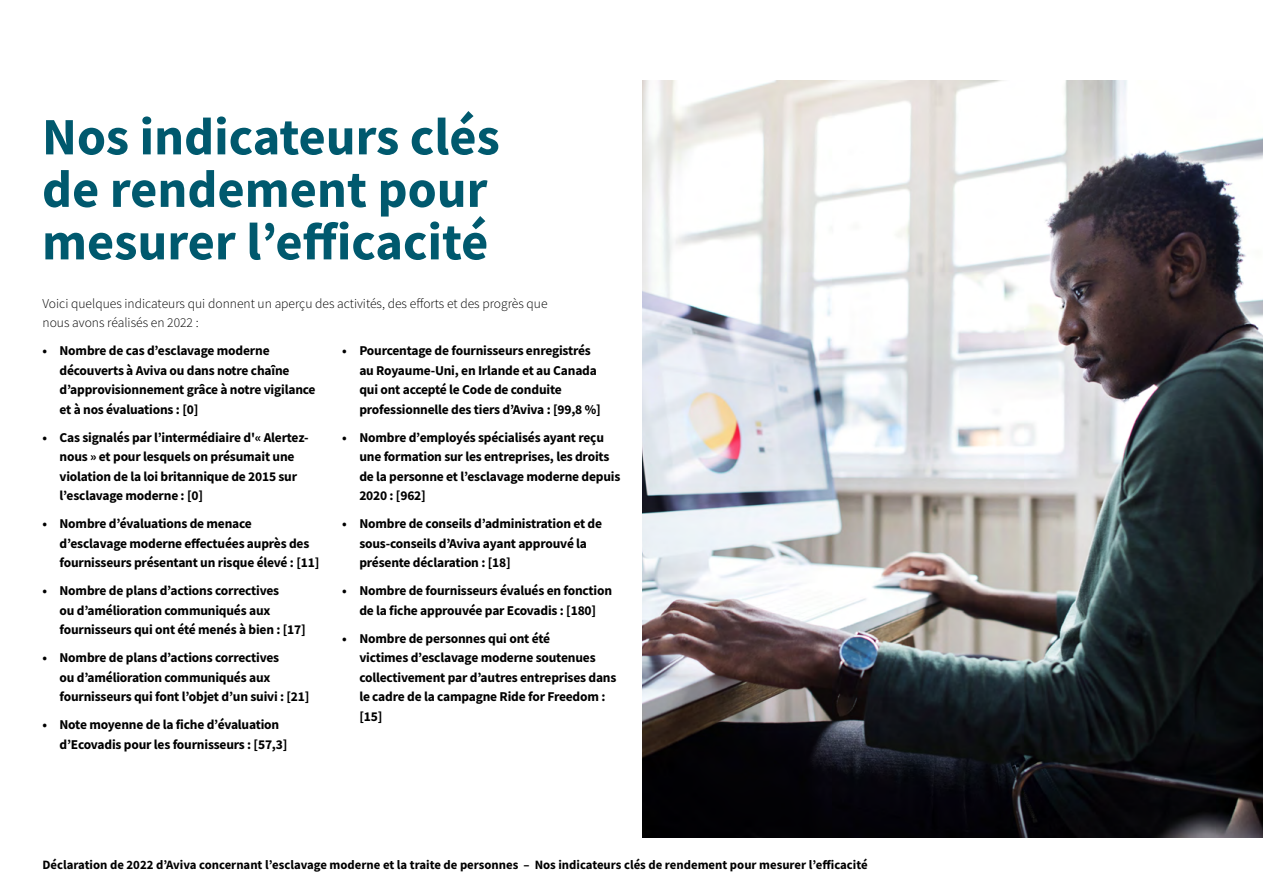
<style>
.page{position:relative;width:1263px;height:893px;background:#fff}
.page>*{position:absolute;margin:0;border:0;box-sizing:border-box;transform-origin:0 0}
.t1{font:700 52.5px/52.5px "Source Sans Pro";color:#00596e}
.t2{font:700 13.5px/19.5px "Source Sans Pro";letter-spacing:-.015em;color:#000}
.t3{font:300 13.5px/19.5px "Source Sans Pro";color:#000}
.t4{font:700 12.75px "Source Sans Pro";color:#000}
</style>
<div class="page">
<img style="left:642px;top:81px;width:621px;height:757px">
<h1 class="t1" style="left:42px;top:110px;width:459px">Nos indicateurs clés de rendement pour mesurer l’efficacité</h1>
<p class="t3" style="left:43px;top:294px;width:506px">Voici quelques indicateurs qui donnent un aperçu des activités, des efforts et des progrès que nous avons réalisés en 2022 :</p>
<p class="t2" style="left:60px;top:341px;width:258px;text-indent:-17px">• Nombre de cas d’esclavage moderne découverts à Aviva ou dans notre chaîne d’approvisionnement grâce à notre vigilance et à nos évaluations : [0]</p>
<p class="t2" style="left:60px;top:427px;width:250px;text-indent:-17px">• Cas signalés par l’intermédiaire d'« Alertez&shy;nous » et pour lesquels on présumait une violation de la loi britannique de 2015 sur l’esclavage moderne : [0]</p>
<p class="t2" style="left:60px;top:514px;width:261px;text-indent:-17px">• Nombre d’évaluations de menace d’esclavage moderne effectuées auprès des fournisseurs présentant un risque élevé : [11]</p>
<p class="t2" style="left:60px;top:581px;width:248px;text-indent:-17px">• Nombre de plans d’actions correctives<br>ou d’amélioration communiqués aux fournisseurs qui ont été menés à bien : [17]</p>
<p class="t2" style="left:60px;top:648px;width:251px;text-indent:-17px">• Nombre de plans d’actions correctives<br>ou d’amélioration communiqués aux fournisseurs qui font l’objet d’un suivi : [21]</p>
<p class="t2" style="left:60px;top:715px;width:229px;text-indent:-17px">• Note moyenne de la fiche d’évaluation d’Ecovadis pour les fournisseurs : [57,3]</p>
<p class="t2" style="left:359px;top:341px;width:243px;text-indent:-17px">• Pourcentage de fournisseurs enregistrés au Royaume-Uni, en Irlande et au Canada qui ont accepté le Code de conduite professionnelle des tiers d’Aviva : [99,8 %]</p>
<p class="t2" style="left:359px;top:427px;width:263px;text-indent:-17px">• Nombre d’employés spécialisés ayant reçu une formation sur les entreprises, les droits de la personne et l’esclavage moderne depuis 2020 : [962]</p>
<p class="t2" style="left:359px;top:514px;width:244px;text-indent:-17px">• Nombre de conseils d’administration et de sous-conseils d’Aviva ayant approuvé la présente déclaration : [18]</p>
<p class="t2" style="left:342px;top:581px;width:271px;text-align:center">• Nombre de fournisseurs évalués en fonction de la fiche approuvée par Ecovadis : [180]</p>
<p class="t2" style="left:359px;top:628px;width:259px;text-indent:-17px">• Nombre de personnes qui ont été<br>victimes d’esclavage moderne soutenues collectivement par d’autres entreprises dans le cadre de la campagne Ride for Freedom : [15]</p>
<p class="t4" style="left:43px;top:857px;width:826px">Déclaration de 2022 d’Aviva concernant l’esclavage moderne et la traite de personnes – Nos indicateurs clés de rendement pour mesurer l’efficacité</p>
</div>
